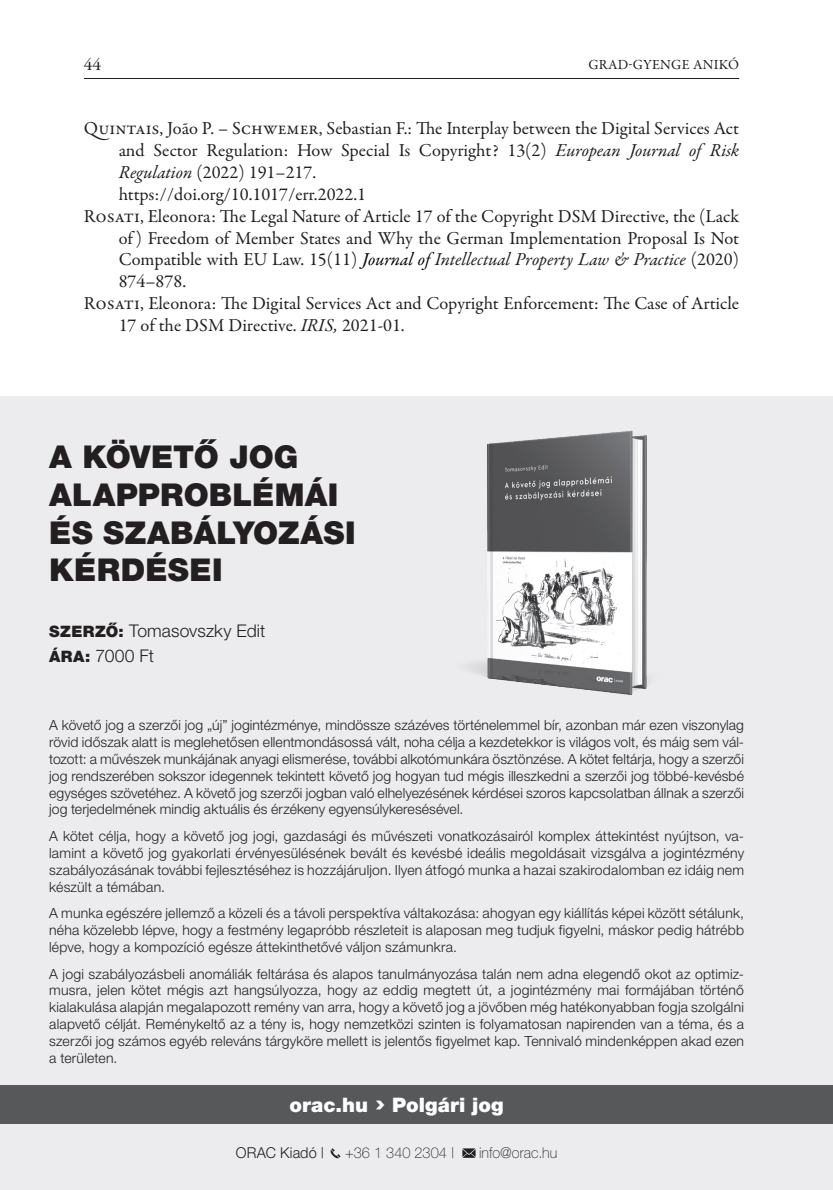
<style>
.page{position:relative;width:833px;height:1190px;background:#fff}
.page>*{position:absolute;margin:0;border:0;box-sizing:border-box;transform-origin:0 0}
.t1{font:31.5px/37.8px "Helvetica HU Black";letter-spacing:.01em;color:#231f20}
.t2{font:19.95px "Helvetica HU Black";letter-spacing:.005em;color:#fff}
.t3{font:18.38px "Garamond Premr Pro";color:#231f20}
.t4{font:18.38px "Garamond Premr Pro";letter-spacing:-.02em;color:#231f20}
.t5{font:17.5px/25.2px "Helvetica HU Light";letter-spacing:.005em;color:#231f20}
.t6{font:17.5px "Garamond Premr Pro";color:#231f20}
.t7{font:15.05px "Helvetica HU Thin";letter-spacing:.005em;color:#231f20}
.t8{font:15.05px "Helvetica HU Light";letter-spacing:.01em;color:#231f20}
.t9{font:14px/16.8px "Helvetica HU Light";letter-spacing:.015em;color:#231f20;text-align:justify}
.t10{font:14px "Garamond Premr Pro";color:#231f20}
.s1{font-style:italic}
.s2{font-style:italic;color:#040503}
.s3{font-family:"Helvetica HU Black";font-size:15.75px}
.s4{font-family:"Poppins";font-weight:700}
</style>
<div class="page">
<hr style="left:84px;top:78px;width:655px;height:1px;background:#231f20">
<div style="left:0;top:396px;width:832px;height:794px;background:#ececee"></div>
<svg style="left:330px;top:1148px;width:10px;height:10px"></svg>
<svg style="left:462px;top:1148px;width:13px;height:10px"></svg>
<div style="left:0;top:1085px;width:832px;height:38px;background:#57585a"></div>
<img style="left:469px;top:430px;width:180px;height:265px">
<p class="t6" style="left:84px;top:54px;width:19px">44</p>
<p class="t10" style="left:588px;top:56px;width:21px">Grad</p>
<p class="t10" style="left:628px;top:56px;width:25px">-Gyenge</p>
<p class="t10" style="left:693px;top:56px;width:20px">Anikó</p>
<h3 class="t3" style="left:84px;top:117px;width:656px">Quintais, João P. – Schwemer, Sebastian F.: The Interplay between the Digital Services Act</h3>
<h3 class="t3" style="left:119px;top:139px;width:622px">and Sector Regulation: How Special Is Copyright? 13(2) <span class="s1">European Journal of Risk</span></h3>
<h3 class="t3" style="left:119px;top:161px;width:199px"><span class="s1">Regulation</span> (2022) 191–217.</h3>
<h3 class="t3" style="left:119px;top:183px;width:249px">https://doi.org/10.1017/err.2022.1</h3>
<h3 class="t3" style="left:84px;top:205px;width:657px">Rosati, Eleonora: The Legal Nature of Article 17 of the Copyright DSM Directive, the (Lack</h3>
<h3 class="t4" style="left:119px;top:227px;width:622px">of ) Freedom of Member States and Why the German Implementation Proposal Is Not</h3>
<h3 class="t3" style="left:119px;top:248px;width:622px">Compatible with EU Law. 15(11) <span class="s2">Journal of</span> <span class="s1">Intellectual Property Law &amp; Practice</span> (2020)</h3>
<h3 class="t3" style="left:119px;top:270px;width:69px">874–878.</h3>
<h3 class="t3" style="left:84px;top:292px;width:656px">Rosati, Eleonora: The Digital Services Act and Copyright Enforcement: The Case of Article</h3>
<h3 class="t3" style="left:119px;top:314px;width:287px">17 of the DSM Directive. <span class="s1">IRIS,</span> 2021-01.</h3>
<h1 class="t1" style="left:49px;top:438px;width:308px">A KÖVETŐ JOG<br>ALAPPROBLÉMÁI<br>ÉS SZABÁLYOZÁSI<br>KÉRDÉSEI</h1>
<p class="t5" style="left:49px;top:618px;width:218px"><span class="s3">SZERZŐ:</span> Tomasovszky Edit<br><span class="s3">ÁRA:</span> 7000 Ft</p>
<p class="t9" style="left:49px;top:716px;width:696px">A követő jog a szerzői jog „új” jogintézménye, mindössze százéves történelemmel bír, azonban már ezen viszonylag rövid időszak alatt is meglehetősen ellentmondásossá vált, noha célja a kezdetekkor is világos volt, és máig sem vál&shy;tozott: a művészek munkájának anyagi elismerése, további alkotómunkára ösztönzése. A kötet feltárja, hogy a szerzői jog rendszerében sokszor idegennek tekintett követő jog hogyan tud mégis illeszkedni a szerzői jog többé-kevésbé egységes szövetéhez. A követő jog szerzői jogban való elhelyezésének kérdései szoros kapcsolatban állnak a szerzői jog terjedelmének mindig aktuális és érzékeny egyensúlykeresésével.</p>
<p class="t9" style="left:49px;top:827px;width:696px">A kötet célja, hogy a követő jog jogi, gazdasági és művészeti vonatkozásairól komplex áttekintést nyújtson, va&shy;lamint a követő jog gyakorlati érvényesülésének bevált és kevésbé ideális megoldásait vizsgálva a jogintézmény szabályozásának további fejlesztéséhez is hozzájáruljon. Ilyen átfogó munka a hazai szakirodalomban ez idáig nem készült a témában.</p>
<p class="t9" style="left:49px;top:904px;width:696px">A munka egészére jellemző a közeli és a távoli perspektíva váltakozása: ahogyan egy kiállítás képei között sétálunk, néha közelebb lépve, hogy a festmény legapróbb részleteit is alaposan meg tudjuk figyelni, máskor pedig hátrébb lépve, hogy a kompozíció egésze áttekinthetővé váljon számunkra.</p>
<p class="t9" style="left:49px;top:965px;width:696px">A jogi szabályozásbeli anomáliák feltárása és alapos tanulmányozása talán nem adna elegendő okot az optimiz&shy;musra, jelen kötet mégis azt hangsúlyozza, hogy az eddig megtett út, a jogintézmény mai formájában történő kialakulása alapján megalapozott remény van arra, hogy a követő jog a jövőben még hatékonyabban fogja szolgálni alapvető célját. Reménykeltő az a tény is, hogy nemzetközi szinten is folyamatosan napirenden van a téma, és a szerzői jog számos egyéb releváns tárgyköre mellett is jelentős figyelmet kap. Tennivaló mindenképpen akad ezen a területen.</p>
<h2 class="t2" style="left:289px;top:1092px;width:216px">orac.hu <span class="s4">&gt;</span> Polgári jog</h2>
<p class="t8" style="left:236px;top:1143px;width:90px">ORAC Kiadó |</p>
<p class="t7" style="left:345px;top:1144px;width:111px">+36 1 340 2304 |</p>
<p class="t7" style="left:479px;top:1144px;width:80px">info@orac.hu</p>
</div>
